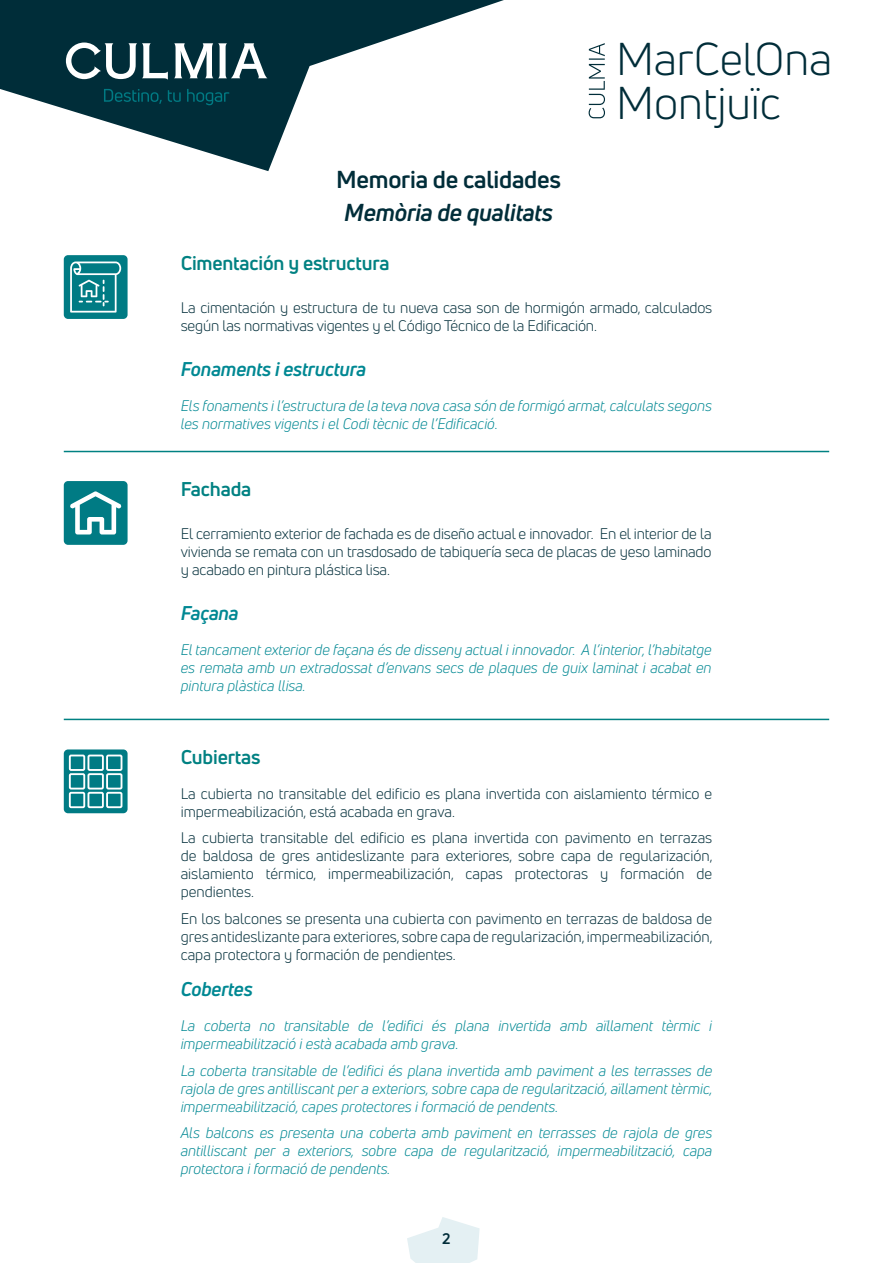
<style>
.page{position:relative;width:893px;height:1263px;background:#fff}
.page>*{position:absolute;margin:0;border:0;box-sizing:border-box;transform-origin:0 0}
.t1{font:45px/44px "Uni Neue";color:#002d39}
.t2{font:700 24px "Uni Neue";letter-spacing:-.01em;color:#002d39}
.t3{font:italic 700 24px "Uni Neue";letter-spacing:-.01em;color:#002d39}
.t4{font:700 19.5px "Uni Neue";letter-spacing:-.01em;color:#008182}
.t5{font:italic 700 19.5px "Uni Neue";letter-spacing:-.01em;color:#008893}
.t6{font:15px/18px "Uni Neue";letter-spacing:-.005em;color:#002d39;text-align:justify}
.t7{font:italic 15px/18px "Uni Neue";color:#008893;text-align:justify}
.t8{font:700 15px "Uni Neue";color:#002d39}
</style>
<div class="page">
<svg style="left:589px;top:43px;width:16px;height:75px"></svg>
<svg style="left:0;top:0;width:504px;height:171px"></svg>
<svg style="left:407px;top:1217px;width:73px;height:46px"></svg>
<svg style="left:174px;top:43px;width:93px;height:35px"></svg>
<svg style="left:66px;top:43px;width:102px;height:37px"></svg>
<svg style="left:104px;top:89px;width:125px;height:16px;background:#003e49"></svg>
<div style="left:64px;top:255px;width:64px;height:64px;background:#007b84;border-radius:4px"></div>
<svg style="left:70px;top:261px;width:51px;height:52px"></svg>
<div style="left:64px;top:481px;width:64px;height:64px;background:#007b84;border-radius:4px"></div>
<svg style="left:70px;top:491px;width:52px;height:43px"></svg>
<hr style="left:64px;top:451px;width:765px;height:1px;background:#008182">
<hr style="left:64px;top:719px;width:765px;height:1px;background:#008182">
<div style="left:64px;top:749px;width:64px;height:64px;background:#007b84;border-radius:4px"></div>
<svg style="left:68px;top:754px;width:55px;height:55px"></svg>
<h1 class="t1" style="left:616px;top:37px;width:218px">MarCelOna<br>Montjuïc</h1>
<h2 class="t2" style="left:336px;top:164px;width:226px">Memoria de calidades</h2>
<h2 class="t3" style="left:344px;top:198px;width:210px">Memòria de qualitats</h2>
<h3 class="t4" style="left:181px;top:251px;width:210px">Cimentación y estructura</h3>
<p class="t6" style="left:181px;top:299px;width:533px">La cimentación y estructura de tu nueva casa son de hormigón armado, calculados según las normativas vigentes y el Código Técnico de la Edificación.</p>
<h3 class="t5" style="left:181px;top:357px;width:187px">Fonaments i estructura</h3>
<p class="t7" style="left:181px;top:397px;width:533px">Els fonaments i l’estructura de la teva nova casa són de formigó armat, calculats segons les normatives vigents i el Codi tècnic de l’Edificació.</p>
<h3 class="t4" style="left:181px;top:476px;width:72px">Fachada</h3>
<p class="t6" style="left:181px;top:525px;width:532px">El cerramiento exterior de fachada es de diseño actual e innovador. En el interior de la vivienda se remata con un trasdosado de tabiquería seca de placas de yeso laminado y acabado en pintura plástica lisa.</p>
<h3 class="t5" style="left:181px;top:601px;width:59px">Façana</h3>
<p class="t7" style="left:181px;top:641px;width:532px">El tancament exterior de façana és de disseny actual i innovador. A l’interior, l’habitatge es remata amb un extradossat d’envans secs de plaques de guix laminat i acabat en pintura plàstica llisa.</p>
<h3 class="t4" style="left:181px;top:744px;width:81px">Cubiertas</h3>
<p class="t6" style="left:181px;top:784px;width:533px">La cubierta no transitable del edificio es plana invertida con aislamiento térmico e impermeabilización, está acabada en grava.</p>
<p class="t6" style="left:181px;top:829px;width:533px">La cubierta transitable del edificio es plana invertida con pavimento en terrazas de baldosa de gres antideslizante para exteriores, sobre capa de regularización, aislamiento térmico, impermeabilización, capas protectoras y formación de pendientes.</p>
<p class="t6" style="left:181px;top:909px;width:533px">En los balcones se presenta una cubierta con pavimento en terrazas de baldosa de gres antideslizante para exteriores, sobre capa de regularización, impermeabilización, capa protectora y formación de pendientes.</p>
<h3 class="t5" style="left:181px;top:977px;width:74px">Cobertes</h3>
<p class="t7" style="left:181px;top:1017px;width:533px">La coberta no transitable de l’edifici és plana invertida amb aïllament tèrmic i impermeabilització i està acabada amb grava.</p>
<p class="t7" style="left:181px;top:1061px;width:533px">La coberta transitable de l’edifici és plana invertida amb paviment a les terrasses de rajola de gres antilliscant per a exteriors, sobre capa de regularització, aïllament tèrmic, impermeabilització, capes protectores i formació de pendents.</p>
<p class="t7" style="left:181px;top:1124px;width:533px">Als balcons es presenta una coberta amb paviment en terrasses de rajola de gres antilliscant per a exteriors, sobre capa de regularització, impermeabilització, capa protectora i formació de pendents.</p>
<p class="t8" style="left:442px;top:1229px;width:10px">2</p>
</div>
